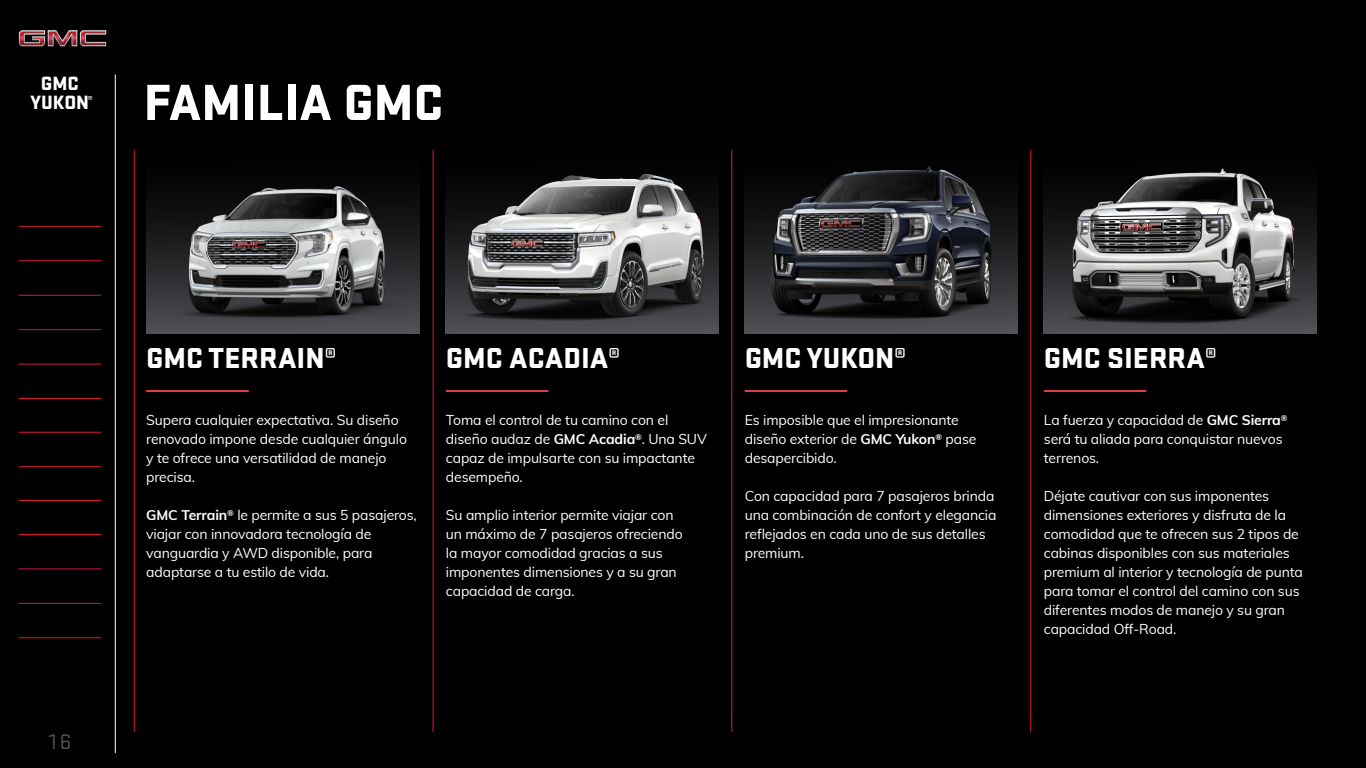
<style>
.page{position:relative;width:1366px;height:768px;background:#000}
.page>*{position:absolute;margin:0;border:0;box-sizing:border-box;transform-origin:0 0}
.t1{font:900 52.8px "Stratum GMC";color:#fff}
.t2{font:900 30px "Stratum GMC";color:#fff}
.t3{font:22px "Stratum GMC";color:#54565b}
.t4{font:900 20px/19px "Stratum GMC";color:#fff;text-align:center}
.t5{font:14px/19px "Muli";letter-spacing:-.01em;color:#fff}
.t6{font:900 9px "Stratum GMC";color:#fff}
.s1{font-size:24px}
.s2{font-weight:700}
</style>
<div class="page">
<img style="left:18px;top:30px;width:89px;height:17px">
<hr style="left:19px;top:261px;width:82px;height:1px;background:#da1a32">
<hr style="left:19px;top:226px;width:82px;height:1px;background:#da1a32">
<hr style="left:19px;top:295px;width:82px;height:1px;background:#da1a32">
<hr style="left:19px;top:329px;width:82px;height:1px;background:#da1a32">
<hr style="left:19px;top:364px;width:82px;height:1px;background:#da1a32">
<hr style="left:19px;top:398px;width:82px;height:1px;background:#da1a32">
<hr style="left:19px;top:432px;width:82px;height:1px;background:#da1a32">
<hr style="left:19px;top:466px;width:82px;height:1px;background:#da1a32">
<hr style="left:19px;top:500px;width:82px;height:1px;background:#da1a32">
<hr style="left:19px;top:534px;width:82px;height:1px;background:#da1a32">
<hr style="left:19px;top:569px;width:82px;height:1px;background:#da1a32">
<hr style="left:19px;top:603px;width:82px;height:1px;background:#da1a32">
<hr style="left:19px;top:638px;width:82px;height:1px;background:#da1a32">
<hr style="left:115px;top:74px;width:1px;height:679px;background:#fff">
<img style="left:1045px;top:168px;width:272px;height:164px">
<hr style="left:134px;top:150px;width:1px;height:582px;background:#da1a32">
<hr style="left:433px;top:150px;width:1px;height:582px;background:#da1a32">
<hr style="left:731px;top:150px;width:1px;height:582px;background:#da1a32">
<hr style="left:1030px;top:150px;width:1px;height:582px;background:#da1a32">
<div style="left:745px;top:150px;width:273px;height:184px;background:linear-gradient(to bottom,#000,#494b50)"></div>
<div style="left:445px;top:196px;width:274px;height:138px;background:#4e5054"></div>
<div style="left:146px;top:150px;width:273px;height:184px;background:linear-gradient(to bottom,#000,#494b4f)"></div>
<img style="left:764px;top:159px;width:237px;height:168px">
<img style="left:446px;top:162px;width:286px;height:162px">
<hr style="left:146px;top:390px;width:103px;height:2px;background:#dd3d3e">
<hr style="left:446px;top:390px;width:102px;height:2px;background:#dd3d3e">
<hr style="left:745px;top:390px;width:102px;height:2px;background:#dd3d3e">
<hr style="left:1044px;top:390px;width:102px;height:2px;background:#dd3d3e">
<img style="left:163px;top:179px;width:249px;height:145px">
<h3 class="t4" style="left:31px;top:72px;width:60px">GMC<br>YUKON</h3>
<p class="t6" style="left:88px;top:92px;width:6px">®</p>
<h1 class="t1" style="left:144px;top:64px;width:301px">FAMILIA GMC</h1>
<h3 class="t3" style="left:49px;top:727px;width:24px">16</h3>
<h2 class="t2" style="left:146px;top:336px;width:191px">GMC TERRAIN<span class="s1">®</span></h2>
<h2 class="t2" style="left:446px;top:336px;width:175px">GMC ACADIA<span class="s1">®</span></h2>
<h2 class="t2" style="left:745px;top:336px;width:163px">GMC YUKON<span class="s1">®</span></h2>
<h2 class="t2" style="left:1044px;top:336px;width:174px">GMC SIERRA<span class="s1">®</span></h2>
<p class="t5" style="left:146px;top:410px;width:262px">Supera cualquier expectativa. Su diseño renovado impone desde cualquier ángulo y te ofrece una versatilidad de manejo precisa.</p>
<p class="t5" style="left:146px;top:505px;width:272px"><span class="s2">GMC Terrain</span><sup>®</sup> le permite a sus 5 pasajeros, viajar con innovadora tecnología de vanguardia y AWD disponible, para adaptarse a tu estilo de vida.</p>
<p class="t5" style="left:446px;top:410px;width:262px">Toma el control de tu camino con el diseño audaz de <span class="s2">GMC Acadia</span><sup>®</sup>. Una SUV capaz de impulsarte con su impactante desempeño.</p>
<p class="t5" style="left:446px;top:505px;width:238px">Su amplio interior permite viajar con un máximo de 7 pasajeros ofreciendo la mayor comodidad gracias a sus imponentes dimensiones y a su gran capacidad de carga.</p>
<p class="t5" style="left:745px;top:410px;width:233px">Es imposible que el impresionante diseño exterior de <span class="s2">GMC Yukon</span><sup>®</sup> pase desapercibido.</p>
<p class="t5" style="left:745px;top:486px;width:253px">Con capacidad para 7 pasajeros brinda una combinación de confort y elegancia reflejados en cada uno de sus detalles premium.</p>
<p class="t5" style="left:1044px;top:410px;width:245px">La fuerza y capacidad de <span class="s2">GMC Sierra</span><sup>® </sup>será tu aliada para conquistar nuevos terrenos.</p>
<p class="t5" style="left:1044px;top:486px;width:261px">Déjate cautivar con sus imponentes dimensiones exteriores y disfruta de la comodidad que te ofrecen sus 2 tipos de cabinas disponibles con sus materiales premium al interior y tecnología de punta para tomar el control del camino con sus diferentes modos de manejo y su gran capacidad Off-Road.</p>
</div>
